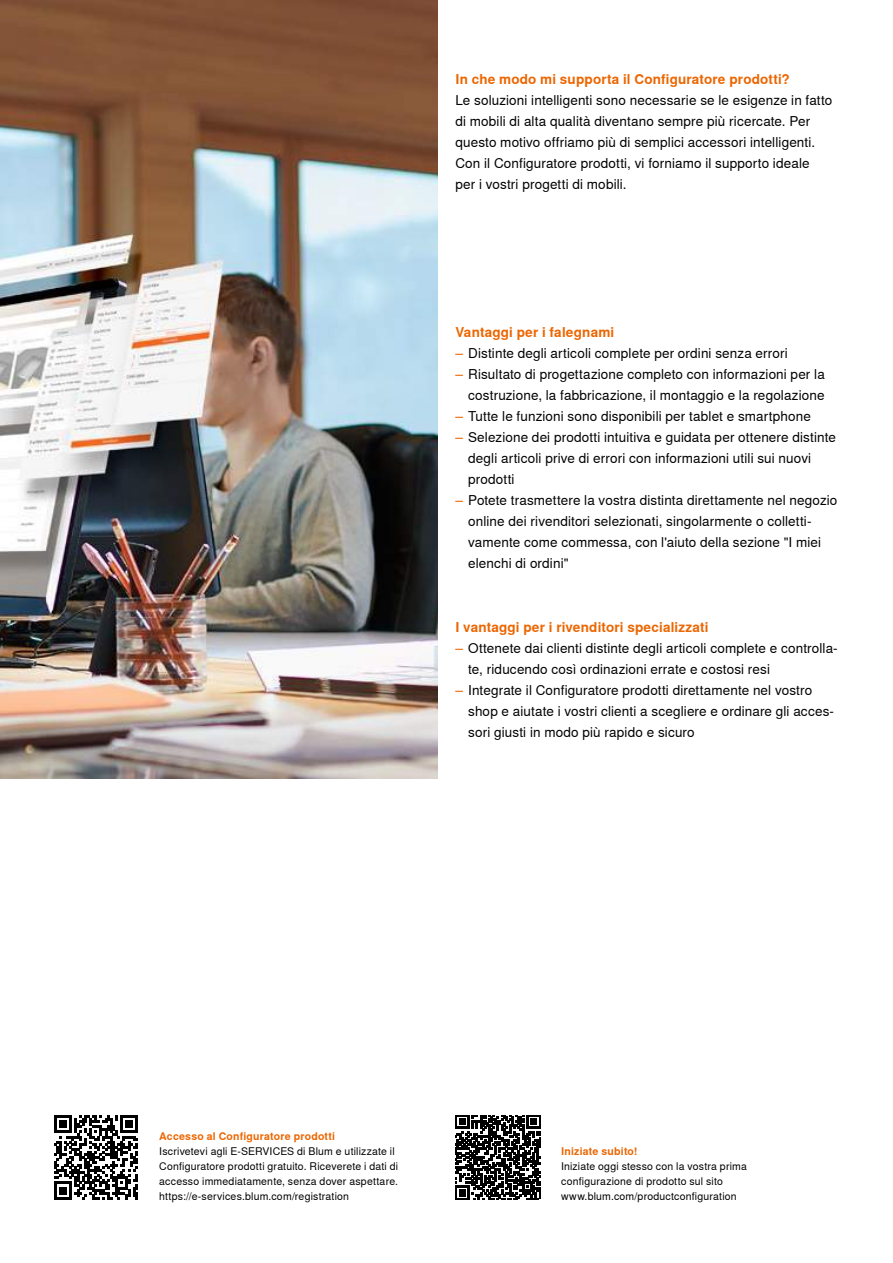
<style>
.page{position:relative;width:893px;height:1263px;background:#fff}
.page>*{position:absolute;margin:0;border:0;box-sizing:border-box;transform-origin:0 0}
.t1{font:13.5px/21px "Nimbus Sans Global";letter-spacing:.01em;color:#000}
.t2{font:700 13.5px "Nimbus Sans Global";letter-spacing:.015em;color:#ec6602}
.t3{font:10.5px/15px "Nimbus Sans Global";letter-spacing:.02em;color:#000}
.t4{font:700 10.5px "Nimbus Sans Global";letter-spacing:.02em;color:#ec6602}
.s1{color:#ec6602}
</style>
<div class="page">
<svg style="left:54px;top:1199px;width:84px;height:1px"></svg>
<svg style="left:54px;top:1115px;width:84px;height:84px"></svg>
<svg style="left:455px;top:1115px;width:85px;height:85px"></svg>
<img style="left:0;top:0;width:438px;height:779px">
<p class="t2" style="left:455px;top:72px;width:336px">In che modo mi supporta il Configuratore prodotti?</p>
<p class="t1" style="left:455px;top:90px;width:379px">Le soluzioni intelligenti sono necessarie se le esigenze in fatto di mobili di alta qualità diventano sempre più ricercate. Per questo motivo offriamo più di semplici accessori intelligenti.<br>Con il Configuratore prodotti, vi forniamo il supporto ideale per i vostri progetti di mobili.</p>
<p class="t2" style="left:455px;top:324px;width:160px">Vantaggi per i falegnami</p>
<p class="t1" style="left:455px;top:343px;width:334px"><span class="s1">–</span> Distinte degli articoli complete per ordini senza errori</p>
<p class="t1" style="left:455px;top:364px;width:371px;text-align:right"><span class="s1">–</span> Risultato di progettazione completo con informazioni per la costruzione, la fabbricazione, il montaggio e la regolazione</p>
<p class="t1" style="left:455px;top:406px;width:357px"><span class="s1">–</span> Tutte le funzioni sono disponibili per tablet e smartphone</p>
<p class="t1" style="left:468px;top:427px;width:369px;text-indent:-13px"><span class="s1">–</span> Selezione dei prodotti intuitiva e guidata per ottenere distinte degli articoli prive di errori con informazioni utili sui nuovi prodotti</p>
<p class="t1" style="left:468px;top:490px;width:371px;text-indent:-13px"><span class="s1">–</span> Potete trasmettere la vostra distinta direttamente nel negozio online dei rivenditori selezionati, singolarmente o colletti&shy;vamente come commessa, con l'aiuto della sezione "I miei elenchi di ordini"</p>
<p class="t2" style="left:455px;top:619px;width:255px">I vantaggi per i rivenditori specializzati</p>
<p class="t1" style="left:468px;top:637px;width:371px;text-indent:-13px"><span class="s1">–</span> Ottenete dai clienti distinte degli articoli complete e controlla&shy;te, riducendo così ordinazioni errate e costosi resi</p>
<p class="t1" style="left:468px;top:679px;width:367px;text-indent:-13px"><span class="s1">–</span> Integrate il Configuratore prodotti direttamente nel vostro shop e aiutate i vostri clienti a scegliere e ordinare gli acces&shy;sori giusti in modo più rapido e sicuro</p>
<p class="t4" style="left:159px;top:1130px;width:177px">Accesso al Configuratore prodotti</p>
<p class="t3" style="left:159px;top:1144px;width:240px">Iscrivetevi agli E-SERVICES di Blum e utilizzate il Configuratore prodotti gratuito. Riceverete i dati di accesso immediatamente, senza dover aspettare. https://e-services.blum.com/registration</p>
<p class="t4" style="left:561px;top:1145px;width:78px">Iniziate subito!</p>
<p class="t3" style="left:561px;top:1159px;width:187px">Iniziate oggi stesso con la vostra prima configurazione di prodotto sul sito www.blum.com/productconfiguration</p>
</div>
